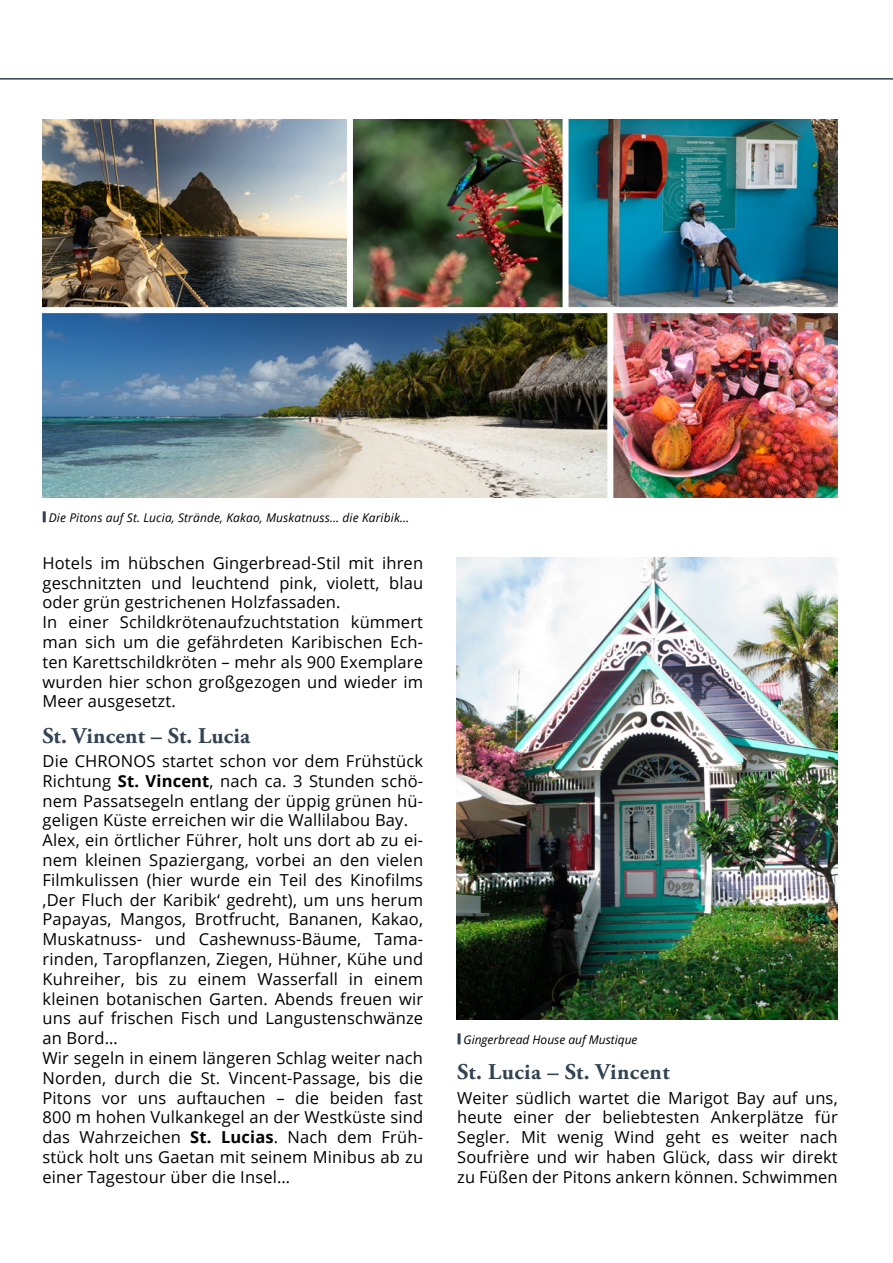
<style>
.page{position:relative;width:893px;height:1263px;background:#fff}
.page>*{position:absolute;margin:0;border:0;box-sizing:border-box;transform-origin:0 0}
.t1{font:700 22.5px "Adobe Garamond Pro";letter-spacing:.01em;color:#324352}
.t2{font:16.5px/19.8px "Open Sans";letter-spacing:.01em;color:#000}
.t3{font:italic 12px "Open Sans";letter-spacing:.01em;color:#000}
.s1{font-weight:700}
</style>
<div class="page">
<hr style="left:0;top:78px;width:893px;height:2px;background:#324352">
<img style="left:43px;top:120px;width:795px;height:378px">
<img style="left:457px;top:557px;width:381px;height:462px">
<div style="left:563px;top:116px;width:6px;height:196px;background:#fff"></div>
<div style="left:347px;top:116px;width:6px;height:196px;background:#fff"></div>
<div style="left:607px;top:310px;width:6px;height:194px;background:#fff"></div>
<div style="left:34px;top:307px;width:830px;height:6px;background:#fff"></div>
<svg style="left:43px;top:511px;width:3px;height:11px"></svg>
<svg style="left:458px;top:1033px;width:3px;height:11px"></svg>
<p class="t3" style="left:49px;top:510px;width:362px">Die Pitons auf St. Lucia, Strände, Kakao, Muskatnuss… die Karibik…</p>
<p class="t2" style="left:43px;top:552px;width:382px">Hotels im hübschen Gingerbread-Stil mit ihren geschnitzten und leuchtend pink, violett, blau oder grün gestrichenen Holzfassaden.<br>In einer Schildkrötenaufzuchtstation kümmert man sich um die gefährdeten Karibischen Ech&shy;ten Karettschildkröten – mehr als 900 Exemplare wurden hier schon großgezogen und wieder im Meer ausgesetzt.</p>
<h1 class="t1" style="left:43px;top:722px;width:209px">St. Vincent – St. Lucia</h1>
<p class="t2" style="left:43px;top:750px;width:382px">Die CHRONOS startet schon vor dem Frühstück Richtung <span class="s1">St. Vincent</span>, nach ca. 3 Stunden schö&shy;nem Passatsegeln entlang der üppig grünen hü&shy;geligen Küste erreichen wir die Wallilabou Bay.<br>Alex, ein örtlicher Führer, holt uns dort ab zu ei&shy;nem kleinen Spaziergang, vorbei an den vielen Filmkulissen (hier wurde ein Teil des Kinofilms ‚Der Fluch der Karibik‘ gedreht), um uns herum Papayas, Mangos, Brotfrucht, Bananen, Kakao, Muskatnuss- und Cashewnuss-Bäume, Tama&shy;rinden, Taropflanzen, Ziegen, Hühner, Kühe und Kuhreiher, bis zu einem Wasserfall in einem kleinen botanischen Garten. Abends freuen wir uns auf frischen Fisch und Langustenschwänze an Bord…<br>Wir segeln in einem längeren Schlag weiter nach Norden, durch die St. Vincent-Passage, bis die Pitons vor uns auftauchen – die beiden fast 800 m hohen Vulkankegel an der Westküste sind das Wahrzeichen <span class="s1">St. Lucias</span>. Nach dem Früh&shy;stück holt uns Gaetan mit seinem Minibus ab zu einer Tagestour über die Insel…</p>
<p class="t3" style="left:464px;top:1032px;width:175px">Gingerbread House auf Mustique</p>
<h1 class="t1" style="left:457px;top:1059px;width:214px">St. Lucia – St. Vincent</h1>
<p class="t2" style="left:457px;top:1087px;width:382px;text-align:justify">Weiter südlich wartet die Marigot Bay auf uns, heute einer der beliebtesten Ankerplätze für Segler. Mit wenig Wind geht es weiter nach Soufrière und wir haben Glück, dass wir direkt zu Füßen der Pitons ankern können. Schwimmen</p>
</div>
